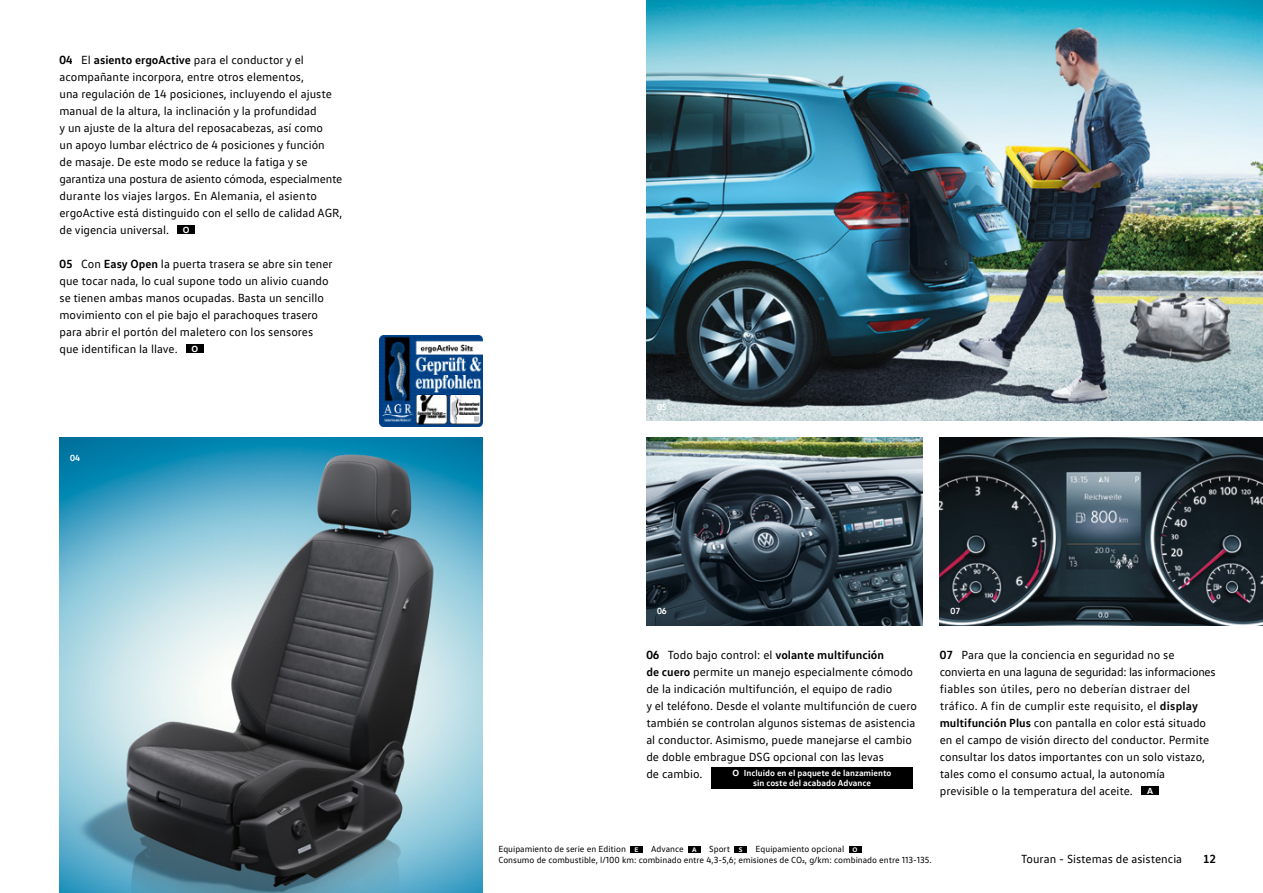
<style>
.page{position:relative;width:1263px;height:893px;background:#fff}
.page>*{position:absolute;margin:0;border:0;box-sizing:border-box;transform-origin:0 0}
.t1{font:12px/17px "VW Text";color:#000}
.t2{font:700 12px "VW Text";color:#000}
.t3{font:9px/10.8px "VW Text";color:#000}
.t4{font:700 9px/10.8px "VW Text";color:#fff;text-align:center}
.s1{font-weight:700}
.s2{font-family:"VW Head";font-weight:700;font-size:9px;color:#fff}
.s3{font-family:"VW Head"}
.s4{font-family:"VW Head";font-weight:700;font-size:6.75px;color:#fff}
</style>
<div class="page">
<img style="left:940px;top:438px;width:323px;height:187px">
<img style="left:646px;top:438px;width:277px;height:187px">
<img style="left:60px;top:438px;width:423px;height:455px">
<img style="left:646px;top:0;width:617px;height:421px">
<div style="left:178px;top:225px;width:17px;height:9px;background:#000"></div>
<div style="left:186px;top:344px;width:17px;height:9px;background:#000"></div>
<div style="left:711px;top:767px;width:202px;height:21px;background:#000"></div>
<div style="left:1141px;top:787px;width:17px;height:8px;background:#000"></div>
<img style="left:379px;top:336px;width:104px;height:91px">
<div style="left:630px;top:846px;width:13px;height:6px;background:#000"></div>
<div style="left:688px;top:846px;width:13px;height:6px;background:#000"></div>
<div style="left:734px;top:846px;width:13px;height:6px;background:#000"></div>
<div style="left:849px;top:846px;width:12px;height:6px;background:#000"></div>
<p class="t1" style="left:60px;top:51px;width:284px"><span class="s1">04</span> El <span class="s1">asiento ergoActive</span> para el conductor y el acompañante incorpora, entre otros elementos,<br>una regulación de 14 posiciones, incluyendo el ajuste manual de la altura, la inclinación y la profundidad<br>y un ajuste de la altura del reposacabezas, así como<br>un apoyo lumbar eléctrico de 4 posiciones y función<br>de masaje. De este modo se reduce la fatiga y se garantiza una postura de asiento cómoda, especialmente durante los viajes largos. En Alemania, el asiento ergoActive está distinguido con el sello de calidad AGR, de vigencia universal. <span class="s2">O</span></p>
<p class="t1" style="left:60px;top:255px;width:275px"><span class="s1">05</span> Con <span class="s1">Easy Open</span> la puerta trasera se abre sin tener que tocar nada, lo cual supone todo un alivio cuando se tienen ambas manos ocupadas. Basta un sencillo movimiento con el pie bajo el parachoques trasero para abrir el portón del maletero con los sensores que identifican la llave. <span class="s2">O</span></p>
<p class="t4" style="left:70px;top:452px;width:11px">04</p>
<p class="t4" style="left:657px;top:401px;width:11px">05</p>
<p class="t4" style="left:657px;top:606px;width:11px">06</p>
<p class="t4" style="left:950px;top:606px;width:11px">07</p>
<p class="t1" style="left:646px;top:646px;width:272px"><span class="s1">06</span> Todo bajo control: el <span class="s1">volante multifunción<br>de cuero</span> permite un manejo especialmente cómodo de la indicación multifunción, el equipo de radio<br>y el teléfono. Desde el volante multifunción de cuero también se controlan algunos sistemas de asistencia al conductor. Asimismo, puede manejarse el cambio de doble embrague DSG opcional con las levas<br>de cambio.</p>
<p class="t4" style="left:733px;top:767px;width:160px"><span class="s3">O</span> Incluido en el paquete de lanzamiento sin coste del acabado Advance</p>
<p class="t1" style="left:940px;top:646px;width:277px"><span class="s1">07</span> Para que la conciencia en seguridad no se convierta en una laguna de seguridad: las informaciones fiables son útiles, pero no deberían distraer del tráfico. A fin de cumplir este requisito, el <span class="s1">display multifunción Plus</span> con pantalla en color está situado en el campo de visión directo del conductor. Permite consultar los datos importantes con un solo vistazo, tales como el consumo actual, la autonomía previsible o la temperatura del aceite. <span class="s2">A</span></p>
<p class="t3" style="left:498px;top:844px;width:435px;text-indent:257px">Equipamiento opcional <span class="s4">O<br></span>Consumo de combustible, l/100 km: combinado entre 4,3-5,6; emisiones de CO2, g/km: combinado entre 113-135.</p>
<p class="t3" style="left:498px;top:844px;width:142px">Equipamiento de serie en Edition <span class="s4">E</span></p>
<p class="t3" style="left:651px;top:844px;width:47px">Advance <span class="s4">A</span></p>
<p class="t3" style="left:709px;top:844px;width:35px">Sport <span class="s4">S</span></p>
<p class="t1" style="left:1021px;top:850px;width:163px">Touran - Sistemas de asistencia</p>
<p class="t2" style="left:1203px;top:851px;width:15px">12</p>
</div>
